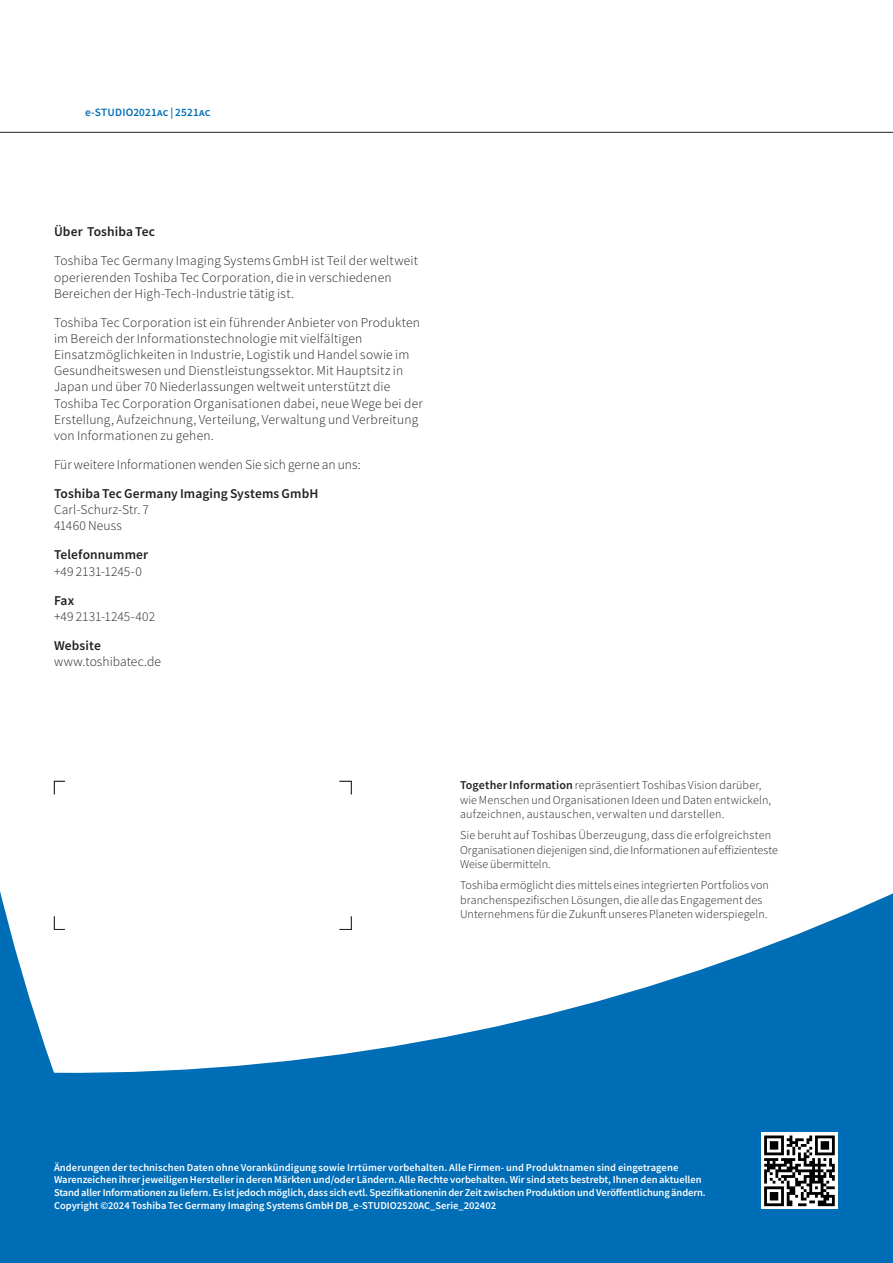
<style>
.page{position:relative;width:893px;height:1263px;background:#006db7}
.page>*{position:absolute;margin:0;border:0;box-sizing:border-box;transform-origin:0 0}
.Continuous_text_9pt{font:300 13.5px/16.2px "Toshiba Sans";letter-spacing:.015em;color:#231f20}
.About_Toshiba_Contac{font:500 13.5px/16.2px "Toshiba Sans";letter-spacing:.01em;color:#231f20}
.About_Toshiba_Contac-2{font:300 13.5px/16.2px "Toshiba Sans";letter-spacing:.005em;color:#231f20}
.TTEC_Messaging_8pt{font:300 12px/14.4px "Toshiba Sans";letter-spacing:.01em;color:#231f20}
.t1{font:500 11.25px "Toshiba Sans";letter-spacing:.015em;color:#006db7}
.t2{font:500 10.5px/12.6px "Toshiba Sans";color:#fff}
.s1{font-weight:300}
.s2{font-weight:500}
</style>
<div class="page">
<div style="left:0;top:0;width:893px;height:1073px;background:#fff"></div>
<hr style="left:0;top:132px;width:893px;height:1px;background:#231f20">
<div style="left:761px;top:1133px;width:77px;height:76px;background:#fff"></div>
<svg style="left:764px;top:1135px;width:71px;height:71px"></svg>
<svg style="left:54px;top:780px;width:12px;height:15px"></svg>
<svg style="left:339px;top:780px;width:13px;height:15px"></svg>
<svg style="left:339px;top:916px;width:13px;height:14px"></svg>
<svg style="left:54px;top:916px;width:12px;height:14px"></svg>
<p class="t1" style="left:85px;top:104px;width:127px">e-STUDIO2021ac | 2521ac</p>
<p class="About_Toshiba_Contac" style="left:54px;top:224px;width:103px">Über Toshiba Tec</p>
<p class="Continuous_text_9pt" style="left:54px;top:253px;width:366px">Toshiba Tec Germany Imaging Systems GmbH ist Teil der weltweit operierenden Toshiba Tec Corporation, die in verschiedenen<br>Bereichen der High-Tech-Industrie tätig ist.</p>
<p class="Continuous_text_9pt" style="left:54px;top:314px;width:370px">Toshiba Tec Corporation ist ein führender Anbieter von Produkten im Bereich der Informationstechnologie mit vielfältigen Einsatzmöglichkeiten in Industrie, Logistik und Handel sowie im Gesundheitswesen und Dienstleistungssektor. Mit Hauptsitz in Japan und über 70 Niederlassungen weltweit unterstützt die Toshiba Tec Corporation Organisationen dabei, neue Wege bei der Erstellung, Aufzeichnung, Verteilung, Verwaltung und Verbreitung von Informationen zu gehen.</p>
<p class="Continuous_text_9pt" style="left:54px;top:456px;width:308px">Für weitere Informationen wenden Sie sich gerne an uns:</p>
<p class="About_Toshiba_Contac" style="left:54px;top:485px;width:266px">Toshiba Tec Germany Imaging Systems GmbH<br><span class="s1">Carl-Schurz-Str. 7<br>41460 Neuss</span></p>
<p class="About_Toshiba_Contac-2" style="left:54px;top:547px;width:96px"><span class="s2">Telefonnummer </span>+49 2131-1245-0</p>
<p class="About_Toshiba_Contac-2" style="left:54px;top:592px;width:103px"><span class="s2">Fax<br></span>+49 2131-1245-402</p>
<p class="About_Toshiba_Contac-2" style="left:54px;top:637px;width:108px"><span class="s2">Website </span>www.toshibatec.de</p>
<p class="TTEC_Messaging_8pt" style="left:460px;top:778px;width:313px"><span class="s2">Together Information</span> repräsentiert Toshibas Vision darüber, wie Menschen und Organisationen Ideen und Daten entwickeln, aufzeichnen, austauschen, verwalten und darstellen.</p>
<p class="TTEC_Messaging_8pt" style="left:460px;top:828px;width:319px">Sie beruht auf Toshibas Überzeugung, dass die erfolgreichsten<br>Organisationen diejenigen sind, die Informationen auf effizienteste<br>Weise übermitteln.</p>
<p class="TTEC_Messaging_8pt" style="left:460px;top:878px;width:310px">Toshiba ermöglicht dies mittels eines integrierten Portfolios von branchenspezifischen Lösungen, die alle das Engagement des<br>Unternehmens für die Zukunft unseres Planeten widerspiegeln.</p>
<p class="t2" style="left:54px;top:1161px;width:653px">Änderungen der technischen Daten ohne Vorankündigung sowie Irrtümer vorbehalten. Alle Firmen- und Produktnamen sind eingetragene Warenzeichen ihrer jeweiligen Hersteller in deren Märkten und/oder Ländern. Alle Rechte vorbehalten. Wir sind stets bestrebt, Ihnen den aktuellen Stand aller Informationen zu liefern. Es ist jedoch möglich, dass sich evtl. Spezifikationenin der Zeit zwischen Produktion und Veröffentlichung ändern.<br>Copyright ©2024 Toshiba Tec Germany Imaging Systems GmbH DB_e-STUDIO2520AC_Serie_202402</p>
</div>
